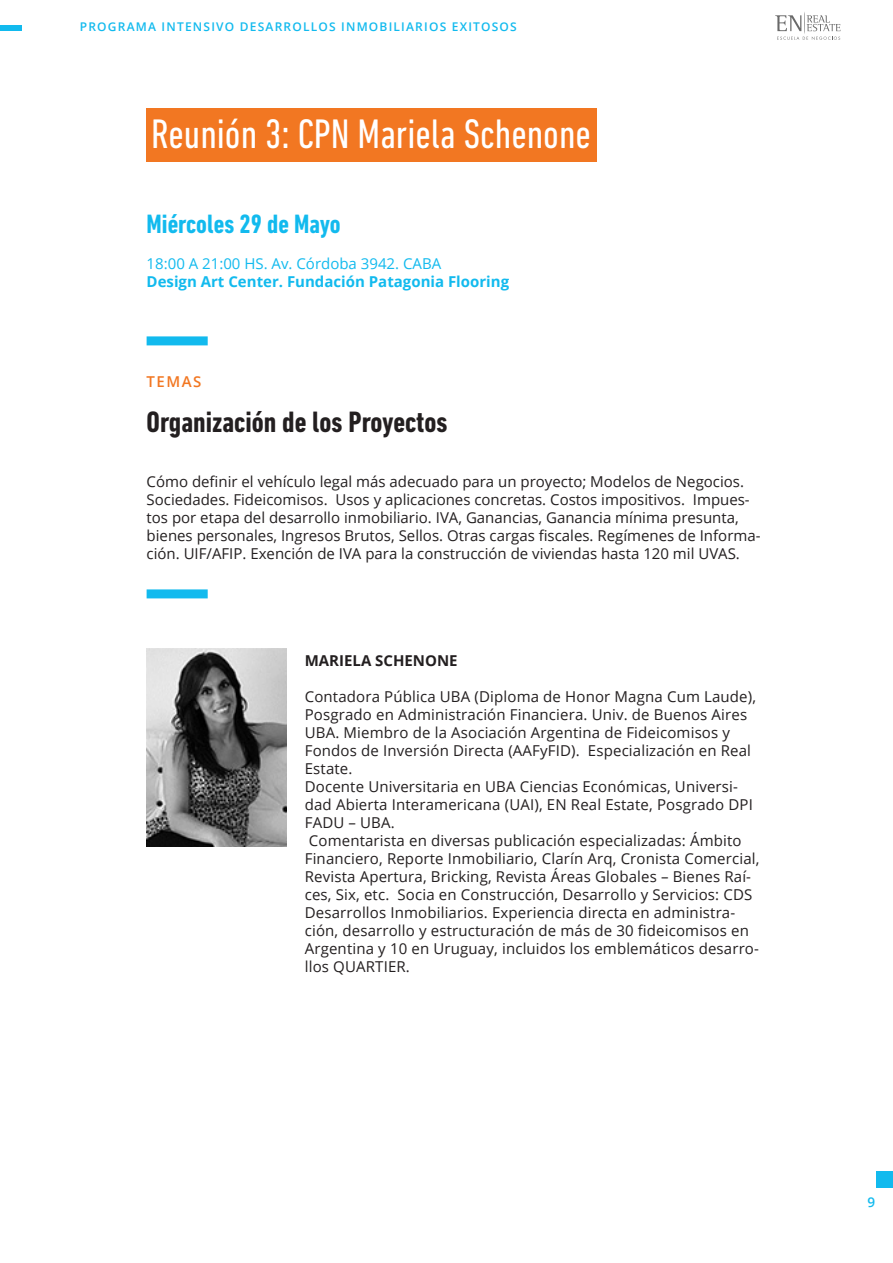
<style>
.page{position:relative;width:893px;height:1263px;background:#fff}
.page>*{position:absolute;margin:0;border:0;box-sizing:border-box;transform-origin:0 0}
.t1{font:condensed 42px "DIN Next LT Pro";color:#fff}
.t2{font:700 condensed 30px "DIN Next LT Pro";color:#231f20}
.t3{font:700 condensed 27px "DIN Next LT Pro";color:#12baee}
.t4{font:15px/18px "Open Sans";letter-spacing:.01em;color:#231f20}
.t5{font:700 15px "Open Sans";color:#12baee}
.t6{font:15px "Open Sans";color:#12baee}
.t7{font:700 15px "Open Sans";color:#231f20}
.t8{font:600 15px "Open Sans";letter-spacing:.1em;color:#f27722}
.t9{font:600 13.5px "Open Sans";color:#12baee}
.t10{font:600 12px "Open Sans";letter-spacing:.1em;color:#12baee}
</style>
<div class="page">
<div style="left:877px;top:1171px;width:16px;height:16px;background:#12baee"></div>
<div style="left:0;top:25px;width:22px;height:6px;background:#12baee"></div>
<svg style="left:775px;top:12px;width:65px;height:28px"></svg>
<img style="left:147px;top:648px;width:140px;height:198px">
<div style="left:147px;top:108px;width:450px;height:54px;background:#f27722"></div>
<div style="left:147px;top:336px;width:61px;height:9px;background:#12baee"></div>
<div style="left:147px;top:589px;width:61px;height:9px;background:#12baee"></div>
<p class="t10" style="left:80px;top:19px;width:438px">PROGRAMA INTENSIVO DESARROLLOS INMOBILIARIOS EXITOSOS</p>
<p class="t1" style="left:151px;top:110px;width:441px">Reunión 3: CPN Mariela Schenone</p>
<p class="t3" style="left:147px;top:209px;width:196px">Miércoles 29 de Mayo</p>
<p class="t6" style="left:147px;top:253px;width:296px">18:00 A 21:00 HS. Av. Córdoba 3942. CABA</p>
<p class="t5" style="left:147px;top:271px;width:364px">Design Art Center. Fundación Patagonia Flooring</p>
<p class="t8" style="left:147px;top:371px;width:56px">TEMAS</p>
<p class="t2" style="left:147px;top:405px;width:302px">Organización de los Proyectos</p>
<p class="t4" style="left:147px;top:472px;width:615px">Cómo definir el vehículo legal más adecuado para un proyecto; Modelos de Negocios.<br>Sociedades. Fideicomisos. Usos y aplicaciones concretas. Costos impositivos. Impues&shy;tos por etapa del desarrollo inmobiliario. IVA, Ganancias, Ganancia mínima presunta, bienes personales, Ingresos Brutos, Sellos. Otras cargas fiscales. Regímenes de Informa&shy;ción. UIF/AFIP. Exención de IVA para la construcción de viviendas hasta 120 mil UVAS.</p>
<p class="t7" style="left:305px;top:650px;width:154px">MARIELA SCHENONE</p>
<p class="t4" style="left:305px;top:687px;width:453px">Contadora Pública UBA (Diploma de Honor Magna Cum Laude), Posgrado en Administración Financiera. Univ. de Buenos Aires UBA. Miembro de la Asociación Argentina de Fideicomisos y Fondos de Inversión Directa (AAFyFID). Especialización en Real Estate.</p>
<p class="t4" style="left:305px;top:777px;width:450px">Docente Universitaria en UBA Ciencias Económicas, Universi&shy;dad Abierta Interamericana (UAI), EN Real Estate, Posgrado DPI<br>FADU – UBA.</p>
<p class="t4" style="left:305px;top:831px;width:456px">Comentarista en diversas publicación especializadas: Ámbito Financiero, Reporte Inmobiliario, Clarín Arq, Cronista Comercial, Revista Apertura, Bricking, Revista Áreas Globales – Bienes Raí&shy;ces, Six, etc. Socia en Construcción, Desarrollo y Servicios: CDS Desarrollos Inmobiliarios. Experiencia directa en administra&shy;ción, desarrollo y estructuración de más de 30 fideicomisos en Argentina y 10 en Uruguay, incluidos los emblemáticos desarro&shy;llos QUARTIER.</p>
<p class="t9" style="left:867px;top:1193px;width:9px">9</p>
</div>
